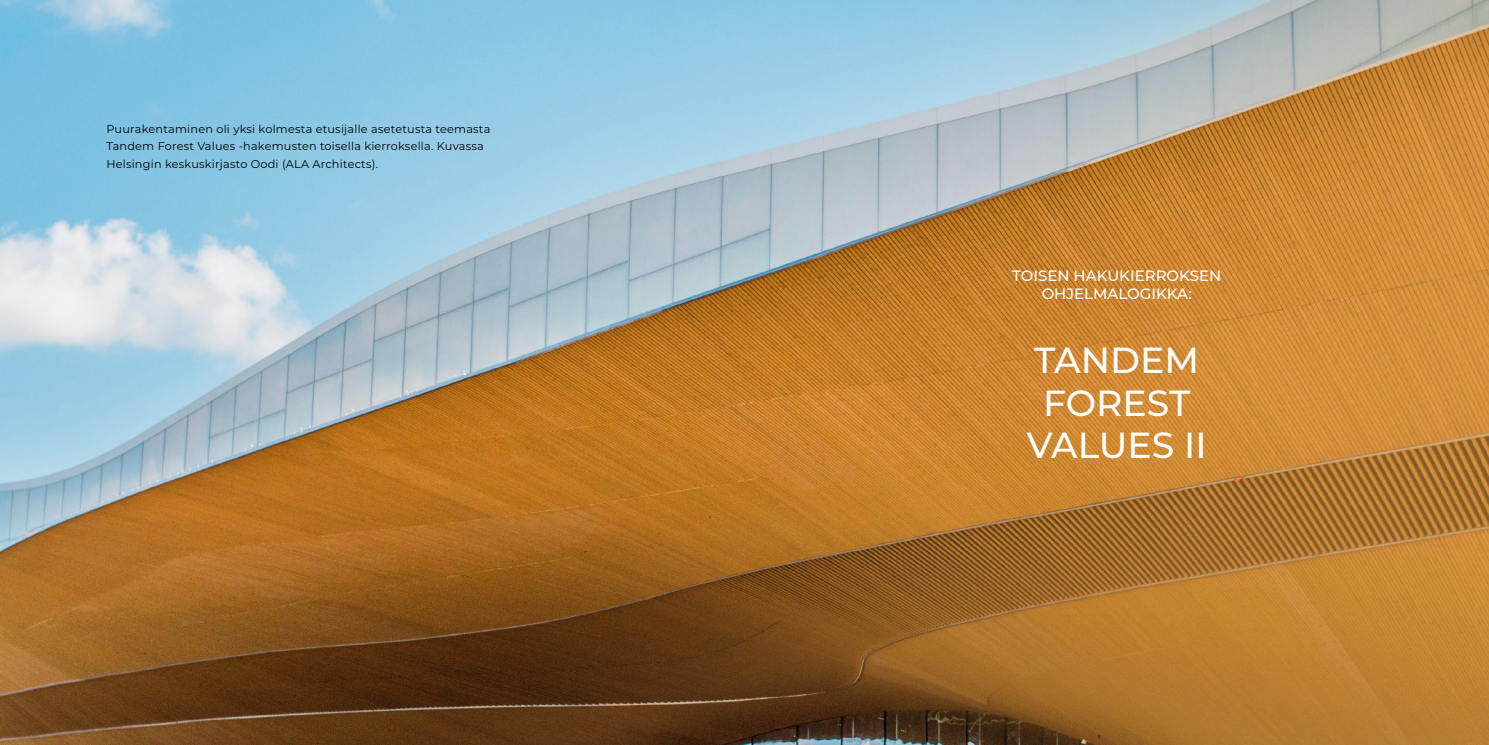
<style>
.page{position:relative;width:1489px;height:745px;background:#fff}
.page>*{position:absolute;margin:0;border:0;box-sizing:border-box;transform-origin:0 0}
.t1{font:500 36.25px/42.5px "Montserrat";color:#fff;text-align:center}
.t2{font:500 15px/18.8px "Montserrat";color:#fff;text-align:center}
.t3{font:11.25px/17.5px "Montserrat";letter-spacing:.02em;color:#000}
</style>
<div class="page">
<img style="left:0;top:0;width:1488px;height:744px">
<p class="t3" style="left:106px;top:119px;width:385px">Puurakentaminen oli yksi kolmesta etusijalle asetetusta teemasta<br>Tandem Forest Values -hakemusten toisella kierroksella. Kuvassa<br>Helsingin keskuskirjasto Oodi (ALA Architects).</p>
<h2 class="t2" style="left:1012px;top:265px;width:211px">TOISEN HAKUKIERROKSEN<br>OHJELMALOGIKKA:</h2>
<h1 class="t1" style="left:1026px;top:337px;width:181px">TANDEM<br>FOREST<br>VALUES II</h1>
</div>
